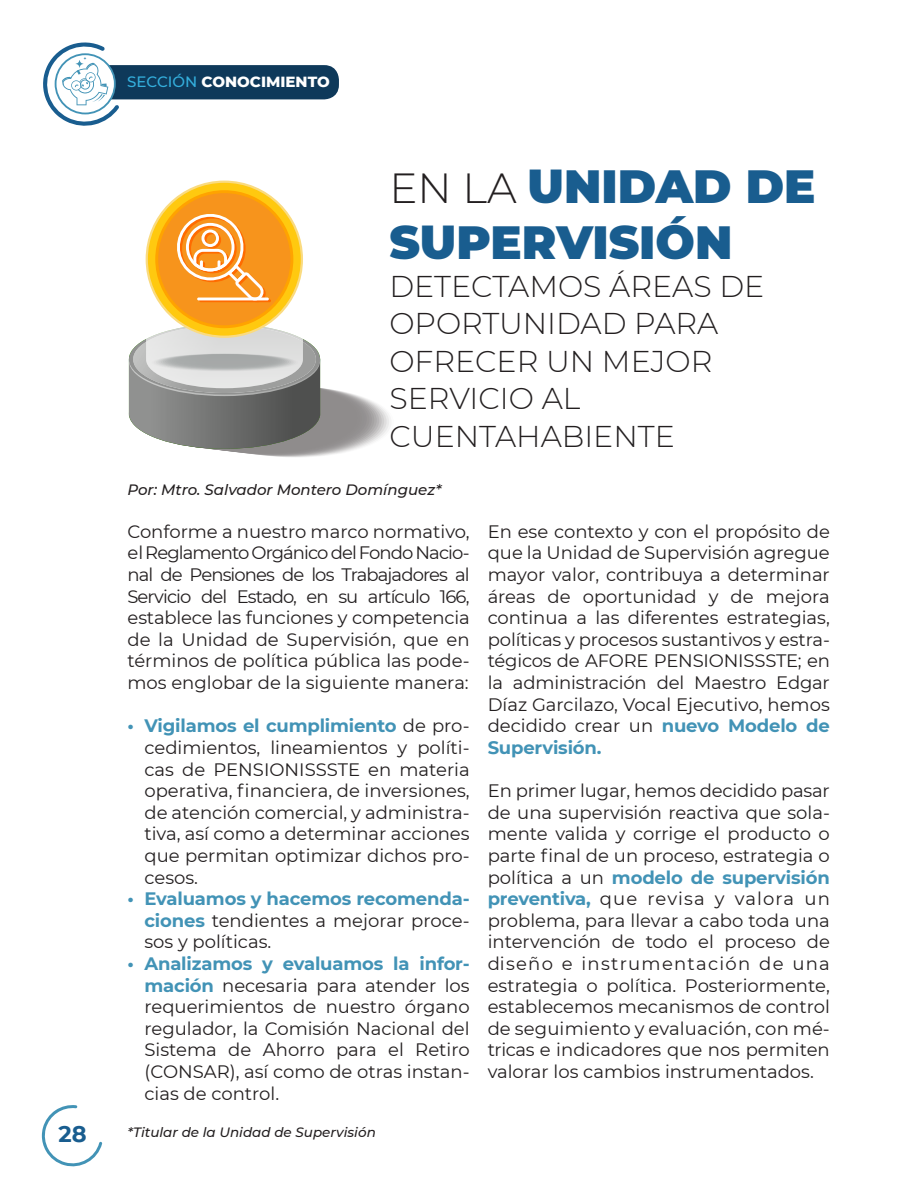
<style>
.page{position:relative;width:915px;height:1191px;background:#fff}
.page>*{position:absolute;margin:0;border:0;box-sizing:border-box;transform-origin:0 0}
.t1{font:900 46.5px/55.8px "Montserrat";color:#195d8f}
.t2{font:300 30px/37.5px "Montserrat";color:#231f20}
.t3{font:700 22.5px "Montserrat";color:#195d8f}
.t4{font:18px/21.6px "Montserrat";color:#231f20;text-align:justify}
.t5{font:italic 500 15px "Montserrat";color:#231f20}
.t6{font:800 15px "Montserrat";color:#fff}
.t7{font:italic 500 13.5px "Montserrat";color:#231f20}
.s1{font-weight:500;color:#34afdd}
.s2{font-weight:300;font-size:42px;color:#231f20}
.s3{font-weight:700;color:#4293b6}
</style>
<div class="page">
<div style="left:83px;top:65px;width:256px;height:34px;background:#0e395a;border-radius:15px"></div>
<svg style="left:43px;top:42px;width:76px;height:84px"></svg>
<svg style="left:42px;top:1105px;width:60px;height:62px"></svg>
<svg style="left:129px;top:181px;width:191px;height:268px"></svg>
<hr style="left:197px;top:297px;width:72px;height:3px;background:#fff">
<p class="t3" style="left:59px;top:1117px;width:30px">28</p>
<p class="t6" style="left:127px;top:70px;width:204px"><span class="s1">SECCIÓN</span> CONOCIMIENTO</p>
<h1 class="t1" style="left:389px;top:156px;width:427px"><span class="s2">EN LA</span> UNIDAD DE<br>SUPERVISIÓN</h1>
<h2 class="t2" style="left:389px;top:266px;width:376px">DETECTAMOS ÁREAS DE<br>OPORTUNIDAD PARA<br>OFRECER UN MEJOR<br>SERVICIO AL<br>CUENTAHABIENTE</h2>
<p class="t5" style="left:127px;top:479px;width:315px">Por: Mtro. Salvador Montero Domínguez*</p>
<p class="t4" style="left:127px;top:520px;width:343px">Conforme a nuestro marco normativo, el Reglamento Orgánico del Fondo Nacio&shy;nal de Pensiones de los Trabajadores al Servicio del Estado, en su artículo 166, establece las funciones y competencia de la Unidad de Supervisión, que en términos de política pública las pode&shy;mos englobar de la siguiente manera:</p>
<p class="t4" style="left:144px;top:714px;width:326px;text-indent:-17px"><span class="s3">• Vigilamos el cumplimiento</span> de pro&shy;cedimientos, lineamientos y políti&shy;cas de PENSIONISSSTE en materia operativa, financiera, de inversiones, de atención comercial, y administra&shy;tiva, así como a determinar acciones que permitan optimizar dichos pro&shy;cesos.</p>
<p class="t4" style="left:144px;top:887px;width:326px;text-indent:-17px"><span class="s3">• Evaluamos y hacemos recomenda&shy;ciones</span> tendientes a mejorar proce&shy;sos y políticas.</p>
<p class="t4" style="left:144px;top:952px;width:326px;text-indent:-17px"><span class="s3">• Analizamos y evaluamos la infor&shy;mación</span> necesaria para atender los requerimientos de nuestro órgano regulador, la Comisión Nacional del Sistema de Ahorro para el Retiro (CONSAR), así como de otras instan&shy;cias de control.</p>
<p class="t7" style="left:127px;top:1123px;width:250px">*Titular de la Unidad de Supervisión</p>
<p class="t4" style="left:487px;top:520px;width:343px">En ese contexto y con el propósito de que la Unidad de Supervisión agregue mayor valor, contribuya a determinar áreas de oportunidad y de mejora continua a las diferentes estrategias, políticas y procesos sustantivos y estra&shy;tégicos de AFORE PENSIONISSSTE; en la administración del Maestro Edgar Díaz Garcilazo, Vocal Ejecutivo, hemos decidido crear un <span class="s3">nuevo Modelo de Supervisión.</span></p>
<p class="t4" style="left:487px;top:779px;width:343px">En primer lugar, hemos decidido pasar de una supervisión reactiva que sola&shy;mente valida y corrige el producto o parte final de un proceso, estrategia o política a un <span class="s3">modelo de supervisión preventiva,</span> que revisa y valora un problema, para llevar a cabo toda una intervención de todo el proceso de diseño e instrumentación de una estrategia o política. Posteriormente, establecemos mecanismos de control de seguimiento y evaluación, con mé&shy;tricas e indicadores que nos permiten valorar los cambios instrumentados.</p>
</div>
